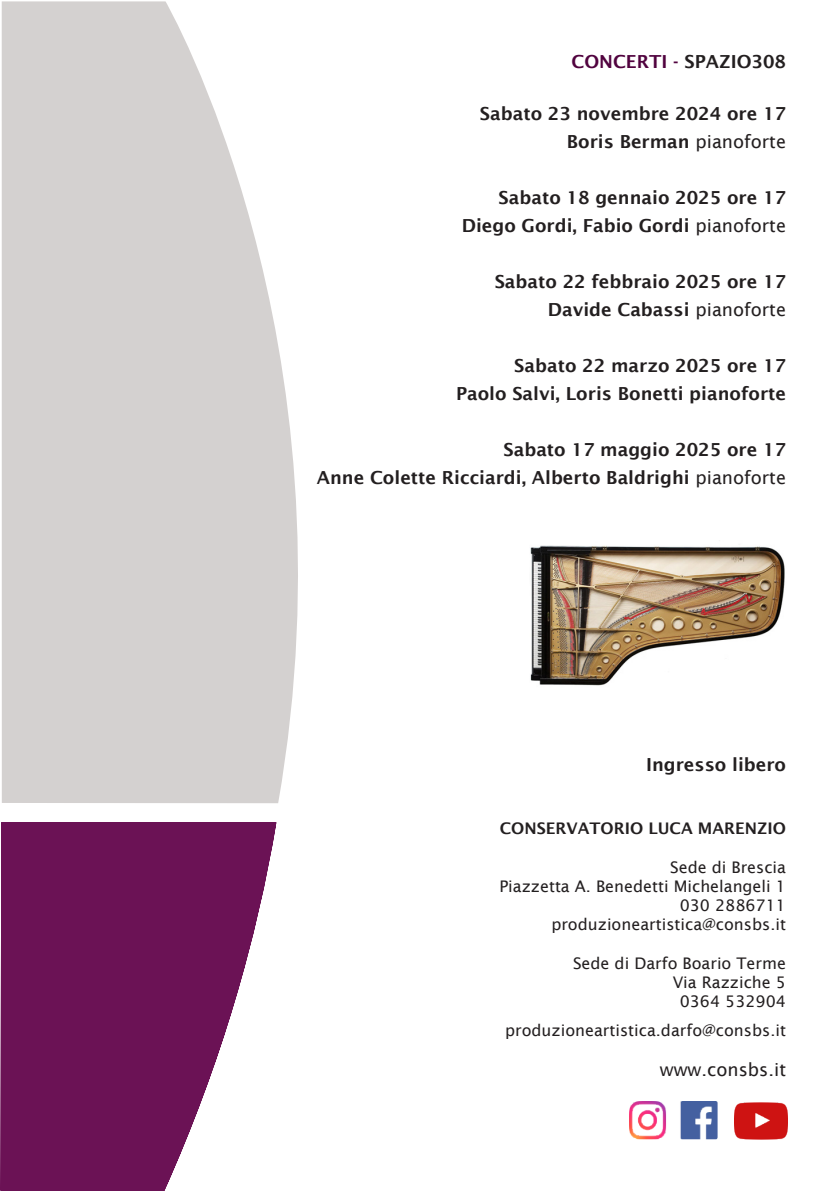
<style>
.page{position:relative;width:840px;height:1191px;background:#fff}
.page>*{position:absolute;margin:0;border:0;box-sizing:border-box;transform-origin:0 0}
.t1{font:600 18px "Lucida Sans";color:#231f20}
.t2{font:600 18px "Lucida Sans";color:#51033f}
.t3{font:18px "Lucida Sans";color:#231f20}
.t4{font:16px "Lucida Sans";color:#231f20}
.t5{font:600 16px "Lucida Sans";color:#231f20}
.s1{color:#231f20}
.s2{font-weight:400}
</style>
<div class="page">
<img style="left:629px;top:1101px;width:87px;height:38px">
<img style="left:734px;top:1102px;width:53px;height:38px">
<svg style="left:0;top:822px;width:276px;height:368px;fill:#6b1255"></svg>
<svg style="left:2px;top:1px;width:296px;height:802px;background:#d8d6d5"></svg>
<img style="left:530px;top:545px;width:255px;height:141px">
<p class="t2" style="left:571px;top:52px;width:216px">CONCERTI - <span class="s1">SPAZIO308</span></p>
<p class="t1" style="left:479px;top:104px;width:307px">Sabato 23 novembre 2024 ore 17</p>
<p class="t1" style="left:566px;top:132px;width:220px">Boris Berman <span class="s2">pianoforte</span></p>
<p class="t1" style="left:498px;top:188px;width:289px">Sabato 18 gennaio 2025 ore 17</p>
<p class="t1" style="left:461px;top:216px;width:325px">Diego Gordi, Fabio Gordi <span class="s2">pianoforte</span></p>
<p class="t1" style="left:494px;top:272px;width:293px">Sabato 22 febbraio 2025 ore 17</p>
<p class="t1" style="left:547px;top:300px;width:239px">Davide Cabassi <span class="s2">pianoforte</span></p>
<p class="t1" style="left:514px;top:356px;width:273px">Sabato 22 marzo 2025 ore 17</p>
<p class="t1" style="left:456px;top:384px;width:331px">Paolo Salvi, Loris Bonetti pianoforte</p>
<p class="t1" style="left:503px;top:440px;width:284px">Sabato 17 maggio 2025 ore 17</p>
<p class="t1" style="left:317px;top:468px;width:470px">Anne Colette Ricciardi, Alberto Baldrighi <span class="s2">pianoforte</span></p>
<p class="t1" style="left:645px;top:754px;width:141px">Ingresso libero</p>
<p class="t5" style="left:499px;top:819px;width:287px">CONSERVATORIO LUCA MARENZIO</p>
<p class="t4" style="left:669px;top:857px;width:117px">Sede di Brescia</p>
<p class="t4" style="left:499px;top:877px;width:288px">Piazzetta A. Benedetti Michelangeli 1</p>
<p class="t4" style="left:679px;top:896px;width:108px">030 2886711</p>
<p class="t4" style="left:551px;top:915px;width:236px">produzioneartistica@consbs.it</p>
<p class="t4" style="left:572px;top:953px;width:214px">Sede di Darfo Boario Terme</p>
<p class="t4" style="left:672px;top:973px;width:115px">Via Razziche 5</p>
<p class="t4" style="left:679px;top:992px;width:108px">0364 532904</p>
<p class="t4" style="left:505px;top:1021px;width:282px">produzioneartistica.darfo@consbs.it</p>
<p class="t3" style="left:659px;top:1059px;width:128px">www.consbs.it</p>
</div>
